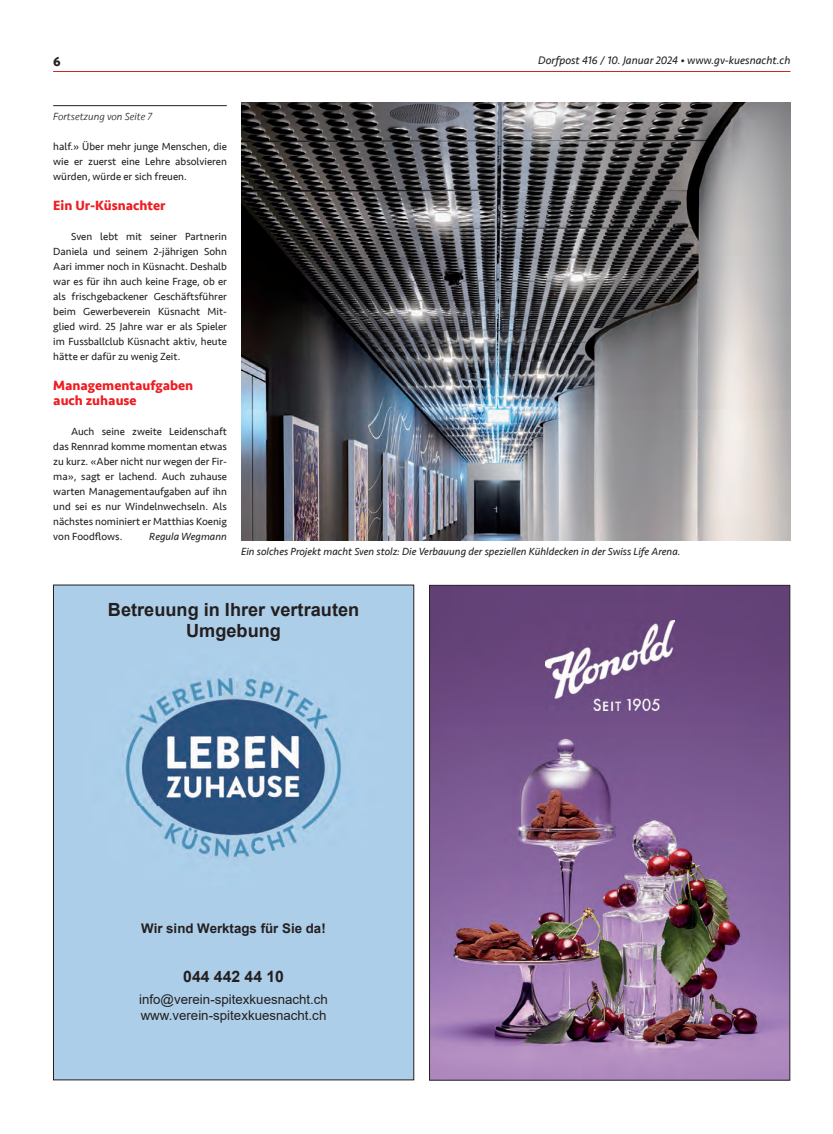
<style>
.page{position:relative;width:833px;height:1134px;background:#fff}
.page>*{position:absolute;margin:0;border:0;box-sizing:border-box;transform-origin:0 0}
.t1{font:700 18.12px/20.9px "Arial";color:#231f20;text-align:center}
.t2{font:700 15.75px "Arial";color:#231f20}
.t3{font:700 13.75px/15px "Seravek";color:#ee1d23}
.t4{font:700 13.75px "Seravek";color:#231f20}
.t5{font:13.25px/16.5px "Arial";color:#231f20}
.t6{font:700 13.25px "Arial";color:#231f20}
.t7{font:italic 11.25px "Seravek";color:#231f20}
.t8{font:10.62px/15px "Seravek";color:#231f20;text-align:justify}
.t9{font:italic 10.62px "Seravek";color:#231f20}
.t10{font:italic 300 10.62px "Seravek";color:#231f20}
</style>
<div class="page">
<hr style="left:53px;top:71px;width:737px;height:1px;background:#d1232a">
<hr style="left:53px;top:105px;width:174px;height:1px;background:#231f20">
<img style="left:241px;top:103px;width:549px;height:437px">
<img style="left:431px;top:587px;width:357px;height:491px">
<img style="left:545px;top:620px;width:129px;height:90px">
<div style="left:53px;top:585px;width:361px;height:495px;background:#adcee8"></div>
<img style="left:123px;top:678px;width:219px;height:180px">
<p class="t4" style="left:53px;top:50px;width:9px">6</p>
<p class="t7" style="left:538px;top:51px;width:254px">Dorfpost 416 / 10. Januar 2024 • www.gv-kuesnacht.ch</p>
<p class="t10" style="left:53px;top:110px;width:101px">Fortsetzung von Seite 7</p>
<p class="t8" style="left:53px;top:139px;width:175px">half.» Über mehr junge Menschen, die wie er zuerst eine Lehre absolvieren würden, würde er sich freuen.</p>
<p class="t3" style="left:53px;top:198px;width:114px">Ein Ur-Küsnachter</p>
<p class="t8" style="left:53px;top:229px;width:175px;text-indent:18px">Sven lebt mit seiner Partnerin Daniela und seinem 2-jährigen Sohn Aari immer noch in Küsnacht. Deshalb war es für ihn auch keine Frage, ob er als frischgebackener Geschäftsführer beim Gewerbeverein Küsnacht Mit&shy;glied wird. 25 Jahre war er als Spieler im Fussballclub Küsnacht aktiv, heute hätte er dafür zu wenig Zeit.</p>
<p class="t3" style="left:53px;top:378px;width:141px">Managementaufgaben auch zuhause</p>
<p class="t8" style="left:53px;top:424px;width:175px;text-indent:18px">Auch seine zweite Leidenschaft das Rennrad komme momentan etwas zu kurz. «Aber nicht nur wegen der Fir&shy;ma», sagt er lachend. Auch zuhause warten Managementaufgaben auf ihn und sei es nur Windelnwechseln. Als nächstes nominiert er Matthias Koenig von Foodflows.</p>
<p class="t9" style="left:149px;top:528px;width:79px">Regula Wegmann</p>
<p class="t9" style="left:241px;top:543px;width:441px">Ein solches Projekt macht Sven stolz: Die Verbauung der speziellen Kühldecken in der Swiss Life Arena.</p>
<h1 class="t1" style="left:108px;top:599px;width:253px">Betreuung in Ihrer vertrauten<br>Umgebung</h1>
<p class="t6" style="left:141px;top:919px;width:186px">Wir sind Werktags für Sie da!</p>
<h2 class="t2" style="left:183px;top:965px;width:102px">044 442 44 10</h2>
<p class="t5" style="left:139px;top:990px;width:190px">info@verein-spitexkuesnacht.ch www.verein-spitexkuesnacht.ch</p>
</div>
